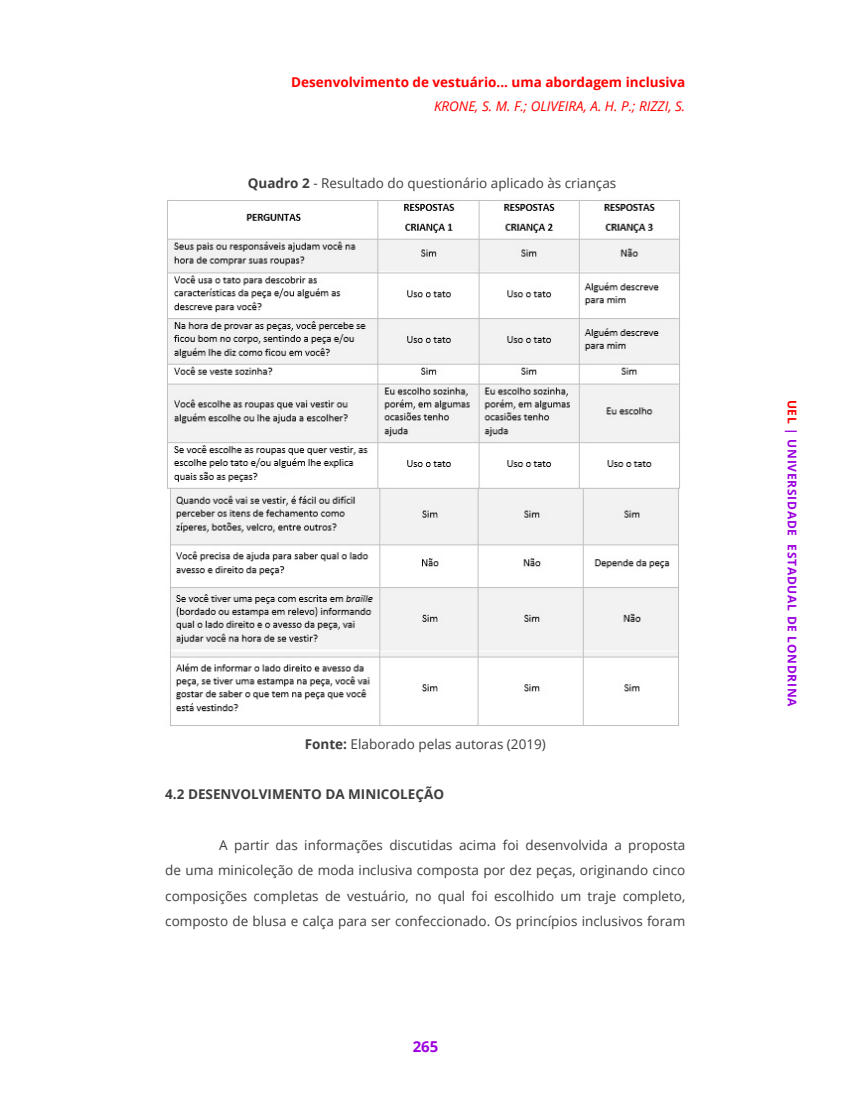
<style>
.page{position:relative;width:851px;height:1106px;background:#fff}
.page>*{position:absolute;margin:0;border:0;box-sizing:border-box;transform-origin:0 0}
.t1{font:700 15px "Open Sans";color:#9a00df}
.Texto_principal{font:13.5px/25.5px "Open Sans";color:#3e3e3f;text-align:justify}
.t2{font:700 13.5px "Open Sans";color:#f00}
.t3{font:italic 13.5px "Open Sans";color:#f00}
.Título_do_Capítulo{font:700 13.5px "Open Sans";color:#3e3e3f}
.t4{font:700 12px "Open Sans";letter-spacing:.06em;color:#9a00df}
.s1{font-weight:700}
.s2{color:#f00}
</style>
<div class="page">
<img style="left:167px;top:200px;width:513px;height:526px">
<p class="t2" style="left:291px;top:72px;width:395px">Desenvolvimento de vestuário... uma abordagem inclusiva</p>
<p class="t3" style="left:434px;top:97px;width:253px">KRONE, S. M. F.; OLIVEIRA, A. H. P.; RIZZI, S.</p>
<p class="Texto_principal" style="left:248px;top:170px;width:370px"><span class="s1">Quadro 2</span> - Resultado do questionário aplicado às crianças</p>
<p class="Texto_principal" style="left:305px;top:731px;width:242px"><span class="s1">Fonte:</span> Elaborado pelas autoras (2019)</p>
<p class="Título_do_Capítulo" style="left:165px;top:784px;width:280px">4.2 DESENVOLVIMENTO DA MINICOLEÇÃO</p>
<p class="Texto_principal" style="left:165px;top:831px;width:521px;text-indent:54px">A partir das informações discutidas acima foi desenvolvida a proposta de uma minicoleção de moda inclusiva composta por dez peças, originando cinco composições completas de vestuário, no qual foi escolhido um traje completo, composto de blusa e calça para ser confeccionado. Os princípios inclusivos foram</p>
<p class="t1" style="left:412px;top:1035px;width:27px">265</p>
<p class="t4" style="left:800px;top:399px;width:308px;rotate:90deg"><span class="s2">UEL</span> | UNIVERSIDADE ESTADUAL DE LONDRINA</p>
</div>
